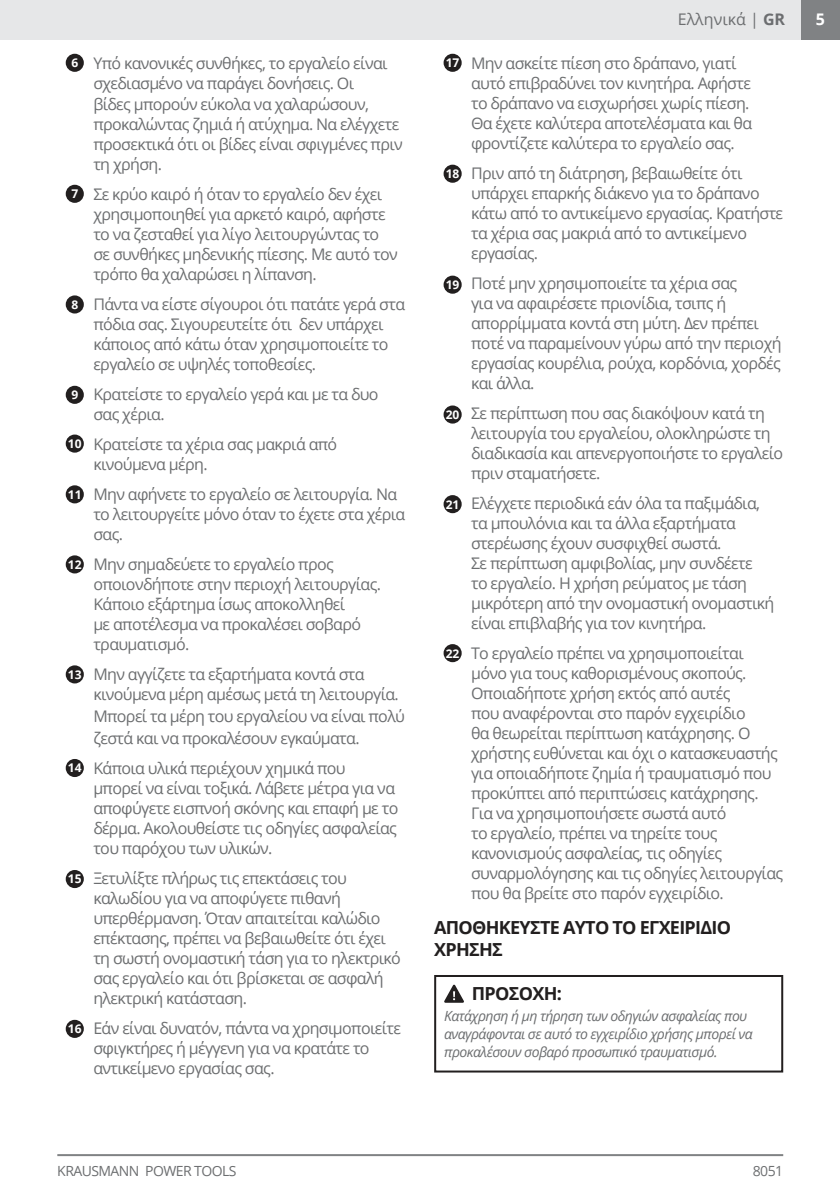
<style>
.page{position:relative;width:840px;height:1191px;background:#fff}
.page>*{position:absolute;margin:0;border:0;box-sizing:border-box;transform-origin:0 0}
.t1{font:700 18px/22px "Open Sans";letter-spacing:-.04em;color:#221f1f}
.t2{font:16px/20px "Open Sans";letter-spacing:-.04em;color:#6c6e70}
.t3{font:16px "Open Sans";color:#6c6e70}
.t4{font:700 16px "Open Sans";color:#fff}
.t5{font:italic 14px/18px "Open Sans";letter-spacing:-.04em;color:#6c6e70}
.t6{font:14px "Open Sans";letter-spacing:-.04em;color:#6c6e70}
.t7{font:700 12px "Open Sans";color:#fff}
.s1{font-weight:700}
</style>
<div class="page">
<div style="left:800px;top:0;width:39px;height:40px;background:#808284"></div>
<hr style="left:57px;top:1154px;width:725px;height:2px;background:#808284">
<div style="left:0;top:0;width:800px;height:40px;background:#e6e7e8"></div>
<div style="left:66px;top:434px;width:18px;height:18px;background:#221f1f;border-radius:50%"></div>
<div style="left:66px;top:485px;width:18px;height:18px;background:#221f1f;border-radius:50%"></div>
<div style="left:66px;top:555px;width:18px;height:18px;background:#221f1f;border-radius:50%"></div>
<div style="left:66px;top:665px;width:18px;height:18px;background:#221f1f;border-radius:50%"></div>
<div style="left:66px;top:759px;width:18px;height:18px;background:#221f1f;border-radius:50%"></div>
<div style="left:66px;top:870px;width:18px;height:18px;background:#221f1f;border-radius:50%"></div>
<div style="left:66px;top:1019px;width:18px;height:19px;background:#221f1f;border-radius:50%"></div>
<div style="left:66px;top:54px;width:18px;height:18px;background:#221f1f;border-radius:50%"></div>
<div style="left:443px;top:54px;width:18px;height:18px;background:#221f1f;border-radius:50%"></div>
<div style="left:443px;top:165px;width:18px;height:18px;background:#221f1f;border-radius:50%"></div>
<div style="left:443px;top:276px;width:18px;height:18px;background:#221f1f;border-radius:50%"></div>
<div style="left:443px;top:405px;width:18px;height:18px;background:#221f1f;border-radius:50%"></div>
<div style="left:443px;top:495px;width:18px;height:18px;background:#221f1f;border-radius:50%"></div>
<div style="left:443px;top:644px;width:18px;height:18px;background:#221f1f;border-radius:50%"></div>
<div style="left:66px;top:185px;width:18px;height:18px;background:#221f1f;border-radius:50%"></div>
<div style="left:66px;top:295px;width:18px;height:18px;background:#221f1f;border-radius:50%"></div>
<div style="left:66px;top:386px;width:18px;height:18px;background:#221f1f;border-radius:50%"></div>
<div style="left:434px;top:975px;width:348px;height:97px;border:2px solid #221f1f"></div>
<svg style="left:444px;top:984px;width:20px;height:18px"></svg>
<p class="t3" style="left:677px;top:8px;width:109px">Ελληνικά | <span class="s1">GR</span></p>
<p class="t2" style="left:471px;top:53px;width:282px">Μην ασκείτε πίεση στο δράπανο, γιατί αυτό επιβραδύνει τον κινητήρα. Αφήστε το δράπανο να εισχωρήσει χωρίς πίεση.<br>Θα έχετε καλύτερα αποτελέσματα και θα φροντίζετε καλύτερα το εργαλείο σας.</p>
<p class="t2" style="left:471px;top:163px;width:313px">Πριν από τη διάτρηση, βεβαιωθείτε ότι υπάρχει επαρκής διάκενο για το δράπανο κάτω από το αντικείμενο εργασίας. Κρατήστε τα χέρια σας μακριά από το αντικείμενο εργασίας.</p>
<p class="t2" style="left:471px;top:273px;width:312px">Ποτέ μην χρησιμοποιείτε τα χέρια σας<br>για να αφαιρέσετε πριονίδια, τσιπς ή απορρίμματα κοντά στη μύτη. Δεν πρέπει ποτέ να παραμείνουν γύρω από την περιοχή εργασίας κουρέλια, ρούχα, κορδόνια, χορδές και άλλα.</p>
<p class="t2" style="left:471px;top:403px;width:313px">Σε περίπτωση που σας διακόψουν κατά τη λειτουργία του εργαλείου, ολοκληρώστε τη διαδικασία και απενεργοποιήστε το εργαλείο πριν σταματήσετε.</p>
<p class="t2" style="left:471px;top:493px;width:305px">Ελέγχετε περιοδικά εάν όλα τα παξιμάδια, τα μπουλόνια και τα άλλα εξαρτήματα στερέωσης έχουν συσφιχθεί σωστά.<br>Σε περίπτωση αμφιβολίας, μην συνδέετε<br>το εργαλείο. Η χρήση ρεύματος με τάση μικρότερη από την ονομαστική ονομαστική είναι επιβλαβής για τον κινητήρα.</p>
<p class="t2" style="left:471px;top:643px;width:313px">Το εργαλείο πρέπει να χρησιμοποιείται μόνο για τους καθορισμένους σκοπούς.<br>Οποιαδήποτε χρήση εκτός από αυτές<br>που αναφέρονται στο παρόν εγχειρίδιο<br>θα θεωρείται περίπτωση κατάχρησης. Ο χρήστης ευθύνεται και όχι ο κατασκευαστής για οποιαδήποτε ζημία ή τραυματισμό που προκύπτει από περιπτώσεις κατάχρησης.<br>Για να χρησιμοποιήσετε σωστά αυτό<br>το εργαλείο, πρέπει να τηρείτε τους κανονισμούς ασφαλείας, τις οδηγίες συναρμολόγησης και τις οδηγίες λειτουργίας που θα βρείτε στο παρόν εγχειρίδιο.</p>
<p class="t1" style="left:434px;top:915px;width:298px">ΑΠΟΘΗΚΕΥΣΤΕ ΑΥΤΟ ΤΟ ΕΓΧΕΙΡΙΔΙΟ<br>ΧΡΗΣΗΣ</p>
<p class="t1" style="left:471px;top:982px;width:91px">ΠΡΟΣΟΧΗ:</p>
<p class="t5" style="left:444px;top:1007px;width:310px">Kατάχρηση ή μη τήρηση των οδηγιών ασφαλείας που αναγράφονται σε αυτό το εγχειρίδιο χρήσης μπορεί να προκαλέσουν σοβαρό προσωπικό τραυματισμό.</p>
<p class="t2" style="left:93px;top:53px;width:311px">Υπό κανονικές συνθήκες, το εργαλείο είναι σχεδιασμένο να παράγει δονήσεις. Οι<br>βίδες μπορούν εύκολα να χαλαρώσουν, προκαλώντας ζημιά ή ατύχημα. Να ελέγχετε προσεκτικά ότι οι βίδες είναι σφιγμένες πριν τη χρήση.</p>
<p class="t2" style="left:93px;top:183px;width:306px">Σε κρύο καιρό ή όταν το εργαλείο δεν έχει χρησιμοποιηθεί για αρκετό καιρό, αφήστε το να ζεσταθεί για λίγο λειτουργώντας το σε συνθήκες μηδενικής πίεσης. Με αυτό τον τρόπο θα χαλαρώσει η λίπανση.</p>
<p class="t2" style="left:93px;top:293px;width:313px">Πάντα να είστε σίγουροι ότι πατάτε γερά στα πόδια σας. Σιγουρευτείτε ότι δεν υπάρχει κάποιος από κάτω όταν χρησιμοποιείτε το εργαλείο σε υψηλές τοποθεσίες.</p>
<p class="t2" style="left:93px;top:383px;width:286px">Κρατείστε το εργαλείο γερά και με τα δυο σας χέρια.</p>
<p class="t2" style="left:93px;top:433px;width:245px">Κρατείστε τα χέρια σας μακριά από κινούμενα μέρη.</p>
<p class="t2" style="left:93px;top:483px;width:313px">Μην αφήνετε το εργαλείο σε λειτουργία. Να το λειτουργείτε μόνο όταν το έχετε στα χέρια σας.</p>
<p class="t2" style="left:93px;top:553px;width:289px">Μην σημαδεύετε το εργαλείο προς οποιονδήποτε στην περιοχή λειτουργίας.<br>Κάποιο εξάρτημα ίσως αποκολληθεί<br>με αποτέλεσμα να προκαλέσει σοβαρό τραυματισμό.</p>
<p class="t2" style="left:93px;top:663px;width:307px">Μην αγγίζετε τα εξαρτήματα κοντά στα κινούμενα μέρη αμέσως μετά τη λειτουργία.</p>
<p class="t2" style="left:93px;top:704px;width:313px;line-height:22px">Mπορεί τα μέρη του εργαλείου να είναι πολύ ζεστά και να προκαλέσουν εγκαύματα.</p>
<p class="t2" style="left:93px;top:757px;width:306px">Κάποια υλικά περιέχουν χημικά που μπορεί να είναι τοξικά. Λάβετε μέτρα για να αποφύγετε εισπνοή σκόνης και επαφή με το δέρμα. Ακολουθείστε τις οδηγίες ασφαλείας του παρόχου των υλικών.</p>
<p class="t2" style="left:93px;top:867px;width:309px">Ξετυλίξτε πλήρως τις επεκτάσεις του καλωδίου για να αποφύγετε πιθανή υπερθέρμανση. Όταν απαιτείται καλώδιο επέκτασης, πρέπει να βεβαιωθείτε ότι έχει τη σωστή ονομαστική τάση για το ηλεκτρικό σας εργαλείο και ότι βρίσκεται σε ασφαλή ηλεκτρική κατάσταση.</p>
<p class="t2" style="left:93px;top:1017px;width:309px">Εάν είναι δυνατόν, πάντα να χρησιμοποιείτε σφιγκτήρες ή μέγγενη για να κρατάτε το αντικείμενο εργασίας σας.</p>
<p class="t7" style="left:71px;top:58px;width:8px">6</p>
<p class="t7" style="left:445px;top:58px;width:15px">17</p>
<p class="t7" style="left:445px;top:169px;width:15px">18</p>
<p class="t7" style="left:71px;top:189px;width:8px">7</p>
<p class="t7" style="left:445px;top:280px;width:15px">19</p>
<p class="t7" style="left:71px;top:300px;width:8px">8</p>
<p class="t7" style="left:71px;top:390px;width:8px">9</p>
<p class="t7" style="left:445px;top:410px;width:15px">20</p>
<p class="t7" style="left:68px;top:439px;width:15px">10</p>
<p class="t7" style="left:68px;top:489px;width:15px">11</p>
<p class="t7" style="left:445px;top:499px;width:15px">21</p>
<p class="t7" style="left:68px;top:559px;width:15px">12</p>
<p class="t7" style="left:445px;top:648px;width:15px">22</p>
<p class="t7" style="left:68px;top:669px;width:15px">13</p>
<p class="t7" style="left:68px;top:763px;width:15px">14</p>
<p class="t7" style="left:68px;top:874px;width:15px">15</p>
<p class="t7" style="left:68px;top:1024px;width:15px">16</p>
<p class="t4" style="left:815px;top:13px;width:11px">5</p>
<p class="t6" style="left:57px;top:1163px;width:181px">KRAUSMANN POWER TOOLS</p>
<p class="t6" style="left:752px;top:1163px;width:32px">8051</p>
</div>
